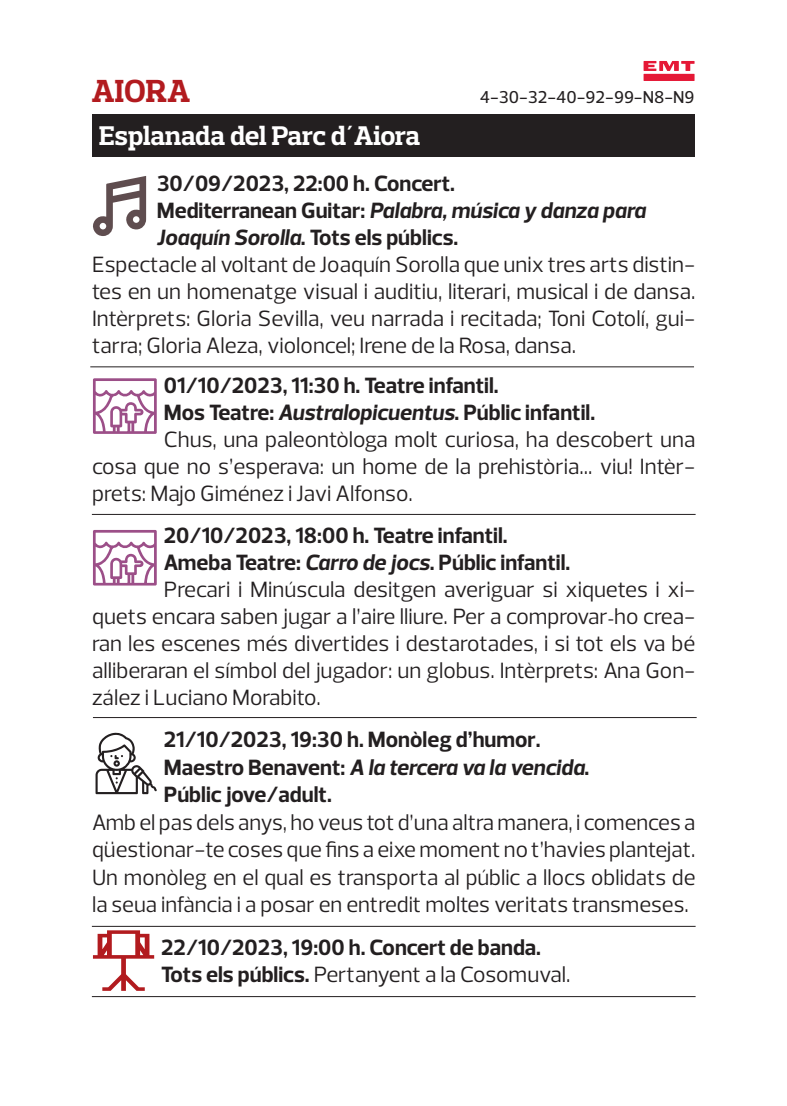
<style>
.page{position:relative;width:787px;height:1106px;background:#fff}
.page>*{position:absolute;margin:0;border:0;box-sizing:border-box;transform-origin:0 0}
.t1{font:700 32.5px "Prelo Slab";letter-spacing:.005em;color:#b21b1f}
.t2{font:700 27.5px "Prelo Slab";letter-spacing:-.01em;color:#fff}
.t3{font:22.5px/27px "Prelo";color:#231f20;text-align:justify}
.t4{font:700 22.5px "Prelo";color:#231f20}
.t5{font:italic 700 22.5px/27px "Prelo";color:#231f20}
.t6{font:500 17.5px "Prelo";color:#231f20}
.s1{font-style:normal}
.s2{font-style:italic}
.s3{font-weight:700}
</style>
<div class="page">
<hr style="left:92px;top:514px;width:603px;height:1px;background:#231f20">
<hr style="left:90px;top:366px;width:604px;height:1px;background:#231f20">
<hr style="left:92px;top:926px;width:603px;height:1px;background:#231f20">
<hr style="left:92px;top:996px;width:603px;height:1px;background:#231f20">
<hr style="left:93px;top:717px;width:603px;height:1px;background:#231f20">
<svg style="left:643px;top:61px;width:51px;height:20px"></svg>
<div style="left:92px;top:114px;width:602px;height:43px;background:#231f20"></div>
<svg style="left:93px;top:930px;width:61px;height:60px"></svg>
<svg style="left:93px;top:530px;width:64px;height:55px"></svg>
<svg style="left:93px;top:378px;width:64px;height:56px"></svg>
<svg style="left:95px;top:732px;width:62px;height:62px"></svg>
<svg style="left:93px;top:176px;width:53px;height:60px"></svg>
<p class="t1" style="left:92px;top:71px;width:100px">AIORA</p>
<p class="t2" style="left:99px;top:118px;width:322px">Esplanada del Parc d´Aiora</p>
<p class="t6" style="left:479px;top:87px;width:216px">4-30-32-40-92-99-N8-N9</p>
<p class="t4" style="left:157px;top:170px;width:300px">30/09/2023, 22:00 h. Concert.</p>
<p class="t5" style="left:157px;top:197px;width:490px"><span class="s1">Mediterranean Guitar:</span> Palabra, música y danza para<br>Joaquín Sorolla<span class="s1">. Tots els públics.</span></p>
<p class="t3" style="left:92px;top:251px;width:605px">Espectacle al voltant de Joaquín Sorolla que unix tres arts distin&shy;tes en un homenatge visual i auditiu, literari, musical i de dansa.<br>Intèrprets: Gloria Sevilla, veu narrada i recitada; Toni Cotolí, gui&shy;tarra; Gloria Aleza, violoncel; Irene de la Rosa, dansa.</p>
<p class="t4" style="left:164px;top:371px;width:336px">01/10/2023, 11:30 h. Teatre infantil.</p>
<p class="t4" style="left:164px;top:398px;width:433px">Mos Teatre: <span class="s2">Australopicuentus</span>. Públic infantil.</p>
<p class="t3" style="left:92px;top:426px;width:605px;text-indent:72px">Chus, una paleontòloga molt curiosa, ha descobert una cosa que no s’esperava: un home de la prehistòria... viu! Intèr&shy;prets: Majo Giménez i Javi Alfonso.</p>
<p class="t4" style="left:164px;top:521px;width:345px">20/10/2023, 18:00 h. Teatre infantil.</p>
<p class="t4" style="left:164px;top:548px;width:408px">Ameba Teatre: <span class="s2">Carro de jocs</span>. Públic infantil.</p>
<p class="t3" style="left:92px;top:576px;width:605px;text-indent:72px">Precari i Minúscula desitgen averiguar si xiquetes i xi&shy;quets encara saben jugar a l’aire lliure. Per a comprovar<span class="s3">-</span>ho crea&shy;ran les escenes més divertides i destarotades, i si tot els va bé alliberaran el símbol del jugador: un globus. Intèrprets: Ana Gon&shy;zález i Luciano Morabito.</p>
<p class="t4" style="left:164px;top:726px;width:378px">21/10/2023, 19:30 h. Monòleg d’humor.</p>
<p class="t5" style="left:164px;top:754px;width:427px"><span class="s1">Maestro Benavent:</span> A la tercera va la vencida<span class="s1">.</span></p>
<p class="t4" style="left:164px;top:781px;width:169px">Públic jove/adult.</p>
<p class="t3" style="left:92px;top:808px;width:605px">Amb el pas dels anys, ho veus tot d’una altra manera, i comences a qüestionar-te coses que fins a eixe moment no t’havies plantejat.<br>Un monòleg en el qual es transporta al públic a llocs oblidats de la seua infància i a posar en entredit moltes veritats transmeses.</p>
<p class="t4" style="left:161px;top:933px;width:381px">22/10/2023, 19:00 h. Concert de banda.</p>
<p class="t3" style="left:161px;top:961px;width:410px"><span class="s3">Tots els públics.</span> Pertanyent a la Cosomuval.</p>
</div>
